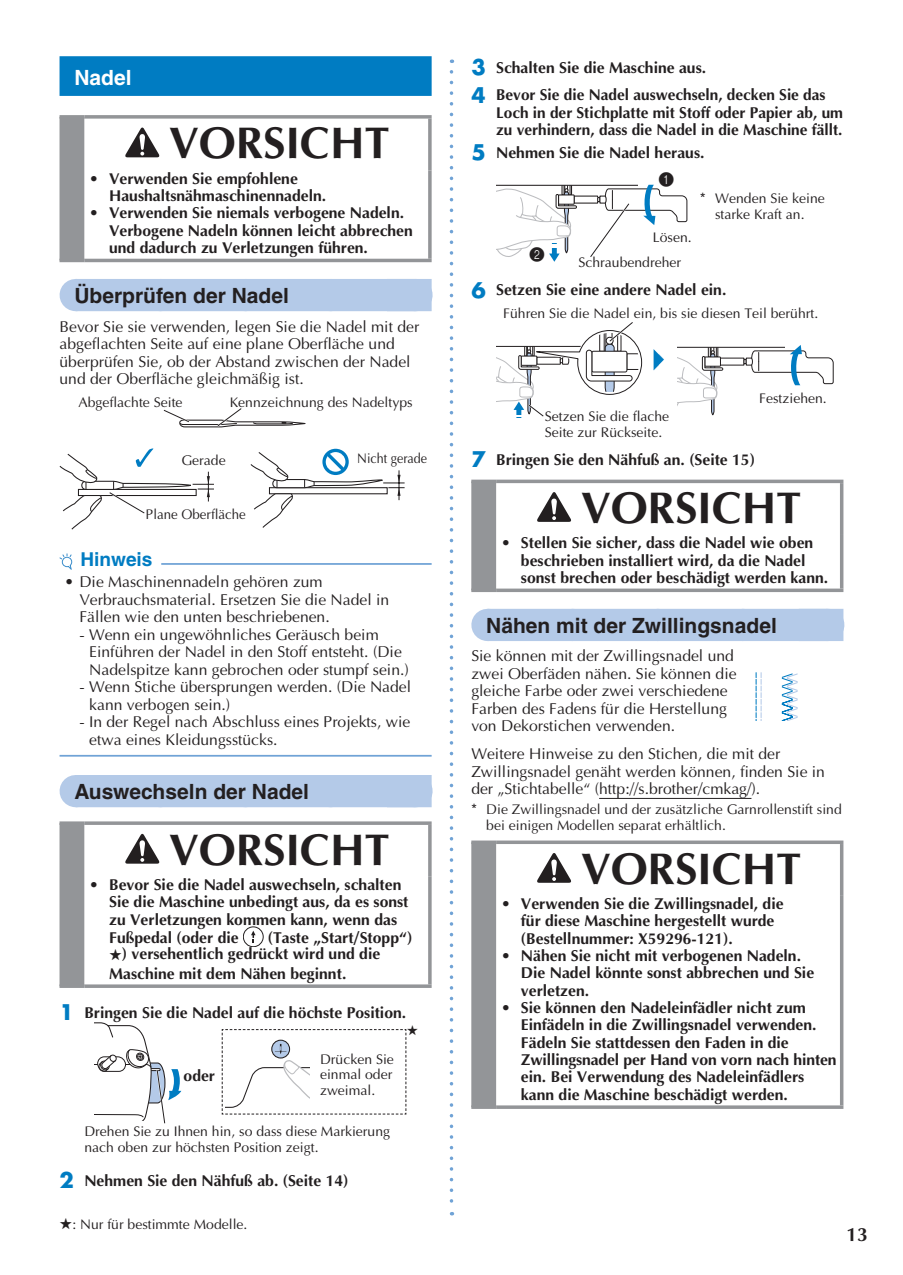
<style>
.page{position:relative;width:903px;height:1275px;background:#fff}
.page>*{position:absolute;margin:0;border:0;box-sizing:border-box;transform-origin:0 0}
.t1{font:700 44.45px "Optima";color:#231f20}
.t2{font:700 21px "Helvetica";color:#231f20}
.t3{font:700 21px "Helvetica";color:#fff}
.t4{font:700 19.25px "Optima";color:#231f20}
.t5{font:700 19.07px "Helvetica";color:#007cc2}
.t6{font:700 15.75px/17.3px "Optima";color:#231f20}
.t7{font:15.75px/17.5px "Optima";color:#231f20}
.t8{font:900 15.75px "Round Num";color:#231f20}
.t9{font:14px/15.8px "Optima";color:#231f20}
.t10{font:14px "Optima";color:#231f20;scale:.95 1}
.t11{font:14px "Optima";color:#231f20;scale:.9 1}
.s1{font-family:"Futura";font-size:21px;color:#007cc2}
.s2{font-family:"Arial"}
</style>
<div class="page">
<svg style="left:450px;top:72px;width:3px;height:1143px"></svg>
<div style="left:60px;top:56px;width:372px;height:40px;background:#007cc2"></div>
<div style="left:76px;top:279px;width:339px;height:32px;background:#b4cae8"></div>
<div style="left:387px;top:279px;width:45px;height:32px;background:#b4cae8"></div>
<hr style="left:161px;top:563px;width:271px;height:2px;background:#70a3d6">
<hr style="left:60px;top:755px;width:372px;height:2px;background:#70a3d6">
<div style="left:76px;top:775px;width:339px;height:32px;background:#b4cae8"></div>
<div style="left:387px;top:775px;width:45px;height:32px;background:#b4cae8"></div>
<div style="left:60px;top:119px;width:24px;height:140px;background:#939598"></div>
<svg style="left:84px;top:115px;width:348px;height:4px"></svg>
<svg style="left:428px;top:119px;width:4px;height:51px"></svg>
<svg style="left:428px;top:170px;width:4px;height:89px"></svg>
<hr style="left:84px;top:259px;width:348px;height:3px;background:#939598">
<hr style="left:60px;top:115px;width:24px;height:4px;background:#939598">
<hr style="left:60px;top:259px;width:24px;height:3px;background:#939598">
<svg style="left:125px;top:128px;width:34px;height:29px"></svg>
<svg style="left:251px;top:449px;width:154px;height:79px"></svg>
<svg style="left:163px;top:408px;width:143px;height:20px"></svg>
<svg style="left:60px;top:448px;width:154px;height:82px"></svg>
<svg style="left:60px;top:553px;width:12px;height:17px"></svg>
<div style="left:60px;top:825px;width:24px;height:159px;background:#939598"></div>
<svg style="left:84px;top:821px;width:348px;height:4px"></svg>
<svg style="left:428px;top:825px;width:4px;height:52px"></svg>
<svg style="left:428px;top:877px;width:4px;height:107px"></svg>
<svg style="left:84px;top:984px;width:348px;height:4px"></svg>
<svg style="left:60px;top:821px;width:24px;height:4px"></svg>
<hr style="left:60px;top:984px;width:24px;height:4px;background:#939598">
<svg style="left:125px;top:834px;width:34px;height:30px"></svg>
<div style="left:243px;top:927px;width:20px;height:20px;border:1px solid #231f20;border-radius:50%"></div>
<svg style="left:251px;top:931px;width:5px;height:12px"></svg>
<svg style="left:94px;top:1022px;width:87px;height:102px"></svg>
<div style="left:487px;top:609px;width:340px;height:32px;background:#b4cae8"></div>
<div style="left:799px;top:609px;width:44px;height:32px;background:#b4cae8"></div>
<hr style="left:599px;top:798px;width:152px;height:1px;background:#231f20">
<svg style="left:496px;top:184px;width:192px;height:78px"></svg>
<svg style="left:677px;top:345px;width:157px;height:71px"></svg>
<svg style="left:653px;top:349px;width:11px;height:21px"></svg>
<svg style="left:496px;top:322px;width:147px;height:96px"></svg>
<div style="left:471px;top:483px;width:25px;height:106px;background:#939598"></div>
<hr style="left:496px;top:480px;width:347px;height:3px;background:#939598">
<hr style="left:840px;top:483px;width:3px;height:52px;background:#939598">
<hr style="left:840px;top:535px;width:3px;height:54px;background:#939598">
<hr style="left:496px;top:589px;width:347px;height:3px;background:#939598">
<hr style="left:471px;top:480px;width:25px;height:3px;background:#939598">
<hr style="left:471px;top:589px;width:25px;height:3px;background:#939598">
<svg style="left:537px;top:492px;width:34px;height:30px"></svg>
<div style="left:471px;top:844px;width:25px;height:261px;background:#939598"></div>
<svg style="left:496px;top:840px;width:347px;height:4px"></svg>
<hr style="left:840px;top:844px;width:3px;height:52px;background:#939598">
<hr style="left:840px;top:896px;width:3px;height:209px;background:#939598">
<svg style="left:496px;top:1105px;width:347px;height:4px"></svg>
<svg style="left:471px;top:840px;width:25px;height:4px"></svg>
<hr style="left:471px;top:1105px;width:25px;height:4px;background:#939598">
<svg style="left:537px;top:853px;width:34px;height:30px"></svg>
<svg style="left:755px;top:673px;width:7px;height:47px"></svg>
<svg style="left:781px;top:673px;width:17px;height:47px"></svg>
<svg style="left:221px;top:1029px;width:186px;height:86px"></svg>
<h2 class="t3" style="left:74px;top:64px;width:59px">Nadel</h2>
<h1 class="t1" style="left:169px;top:116px;width:222px">VORSICHT</h1>
<p class="t6" style="left:109px;top:170px;width:217px;text-indent:-20px">• Verwenden Sie empfohlene<br>Haushaltsnähmaschinennadeln.</p>
<p class="t6" style="left:109px;top:204px;width:305px;text-indent:-20px">• Verwenden Sie niemals verbogene Nadeln.<br>Verbogene Nadeln können leicht abbrechen und dadurch zu Verletzungen führen.</p>
<h2 class="t2" style="left:74px;top:283px;width:216px">Überprüfen der Nadel</h2>
<p class="t7" style="left:60px;top:318px;width:361px">Bevor Sie sie verwenden, legen Sie die Nadel mit der abgeflachten Seite auf eine plane Oberfläche und überprüfen Sie, ob der Abstand zwischen der Nadel und der Oberfläche gleichmäßig ist.</p>
<p class="t9" style="left:78px;top:395px;width:106px">Abgeflachte Seite</p>
<p class="t9" style="left:230px;top:395px;width:184px">Kennzeichnung des Nadeltyps</p>
<p class="t9" style="left:181px;top:452px;width:46px">Gerade</p>
<p class="t11" style="left:357px;top:450px;width:79px">Nicht gerade</p>
<p class="t10" style="left:146px;top:506px;width:107px">Plane Oberfläche</p>
<p class="t5" style="left:80px;top:547px;width:74px">Hinweis</p>
<p class="t7" style="left:79px;top:573px;width:311px;text-indent:-15px">• Die Maschinennadeln gehören zum<br>Verbrauchsmaterial. Ersetzen Sie die Nadel in<br>Fällen wie den unten beschriebenen.</p>
<p class="t7" style="left:89px;top:626px;width:321px;text-indent:-10px">- Wenn ein ungewöhnliches Geräusch beim<br>Einführen der Nadel in den Stoff entsteht. (Die<br>Nadelspitze kann gebrochen oder stumpf sein.)</p>
<p class="t7" style="left:89px;top:678px;width:323px;text-indent:-10px">- Wenn Stiche übersprungen werden. (Die Nadel kann verbogen sein.)</p>
<p class="t7" style="left:89px;top:713px;width:322px;text-indent:-10px">- In der Regel nach Abschluss eines Projekts, wie etwa eines Kleidungsstücks.</p>
<h2 class="t2" style="left:74px;top:779px;width:236px">Auswechseln der Nadel</h2>
<h1 class="t1" style="left:169px;top:822px;width:222px">VORSICHT</h1>
<p class="t6" style="left:109px;top:876px;width:301px;text-indent:-20px">• Bevor Sie die Nadel auswechseln, schalten Sie die Maschine unbedingt aus, da es sonst zu Verletzungen kommen kann, wenn das Fußpedal (oder die</p>
<p class="t6" style="left:268px;top:929px;width:146px">(Taste „Start/Stopp“)</p>
<p class="t6" style="left:109px;top:944px;width:273px;line-height:19.2px">★) versehentlich gedrückt wird und die<br>Maschine mit dem Nähen beginnt.</p>
<p class="t6" style="left:60px;top:1004px;width:346px"><span class="s1">1</span> Bringen Sie die Nadel auf die höchste Position.</p>
<p class="t6" style="left:184px;top:1067px;width:33px">oder</p>
<p class="t9" style="left:320px;top:1051px;width:75px;text-align:justify">Drücken Sie einmal oder zweimal.</p>
<p class="t9" style="left:84px;top:1123px;width:307px">Drehen Sie zu Ihnen hin, so dass diese Markierung nach oben zur höchsten Position zeigt.</p>
<p class="t6" style="left:60px;top:1172px;width:290px"><span class="s1">2</span> Nehmen Sie den Nähfuß ab. (Seite 14)</p>
<p class="t9" style="left:60px;top:1217px;width:187px">★: Nur für bestimmte Modelle.</p>
<p class="t6" style="left:471px;top:53px;width:356px;line-height:27.7px"><span class="s1">3</span> Schalten Sie die Maschine aus.<br><span class="s1">4</span> Bevor Sie die Nadel auswechseln, decken Sie das</p>
<p class="t6" style="left:496px;top:104px;width:348px">Loch in der Stichplatte mit Stoff oder Papier ab, um zu verhindern, dass die Nadel in die Maschine fällt.</p>
<p class="t6" style="left:471px;top:144px;width:233px"><span class="s1">5</span> Nehmen Sie die Nadel heraus.</p>
<p class="t8" style="left:658px;top:171px;width:17px">1</p>
<p class="t9" style="left:700px;top:191px;width:126px;text-align:center"><span class="s2">*</span> Wenden Sie keine starke Kraft an.</p>
<p class="t9" style="left:578px;top:224px;width:112px;line-height:25.6px;text-indent:74px">Lösen.<br>Schraubendreher</p>
<p class="t6" style="left:471px;top:281px;width:255px"><span class="s1">6</span> Setzen Sie eine andere Nadel ein.</p>
<p class="t8" style="left:529px;top:246px;width:17px">2</p>
<p class="t9" style="left:503px;top:306px;width:314px">Führen Sie die Nadel ein, bis sie diesen Teil berührt.</p>
<p class="t9" style="left:545px;top:408px;width:126px">Setzen Sie die flache<br>Seite zur Rückseite.</p>
<p class="t9" style="left:759px;top:391px;width:67px">Festziehen.</p>
<p class="t6" style="left:471px;top:451px;width:285px"><span class="s1">7</span> Bringen Sie den Nähfuß an. (Seite 15)</p>
<h1 class="t1" style="left:581px;top:480px;width:222px">VORSICHT</h1>
<p class="t6" style="left:521px;top:534px;width:307px;text-indent:-20px">• Stellen Sie sicher, dass die Nadel wie oben beschrieben installiert wird, da die Nadel sonst brechen oder beschädigt werden kann.</p>
<h2 class="t2" style="left:486px;top:612px;width:292px">Nähen mit der Zwillingsnadel</h2>
<p class="t7" style="left:471px;top:647px;width:267px">Sie können mit der Zwillingsnadel und zwei Oberfäden nähen. Sie können die gleiche Farbe oder zwei verschiedene Farben des Fadens für die Herstellung von Dekorstichen verwenden.</p>
<p class="t7" style="left:471px;top:745px;width:355px">Weitere Hinweise zu den Stichen, die mit der<br>Zwillingsnadel genäht werden können, finden Sie in der „Stichtabelle“ (http://s. brother/cmkag/).</p>
<p class="t9" style="left:486px;top:801px;width:357px;text-indent:-15px"><span class="s2">*</span> Die Zwillingsnadel und der zusätzliche Garnrollenstift sind bei einigen Modellen separat erhältlich.</p>
<h1 class="t1" style="left:581px;top:841px;width:222px">VORSICHT</h1>
<p class="t6" style="left:521px;top:895px;width:264px;text-indent:-20px">• Verwenden Sie die Zwillingsnadel, die für diese Maschine hergestellt wurde (Bestellnummer: X59296-121).</p>
<p class="t6" style="left:521px;top:947px;width:295px;text-indent:-20px">• Nähen Sie nicht mit verbogenen Nadeln.<br>Die Nadel könnte sonst abbrechen und Sie verletzen.</p>
<p class="t6" style="left:521px;top:999px;width:317px;text-indent:-20px">• Sie können den Nadeleinfädler nicht zum Einfädeln in die Zwillingsnadel verwenden.<br>Fädeln Sie stattdessen den Faden in die Zwillingsnadel per Hand von vorn nach hinten ein. Bei Verwendung des Nadeleinfädlers kann die Maschine beschädigt werden.</p>
<p class="t4" style="left:846px;top:1223px;width:23px">13</p>
</div>
